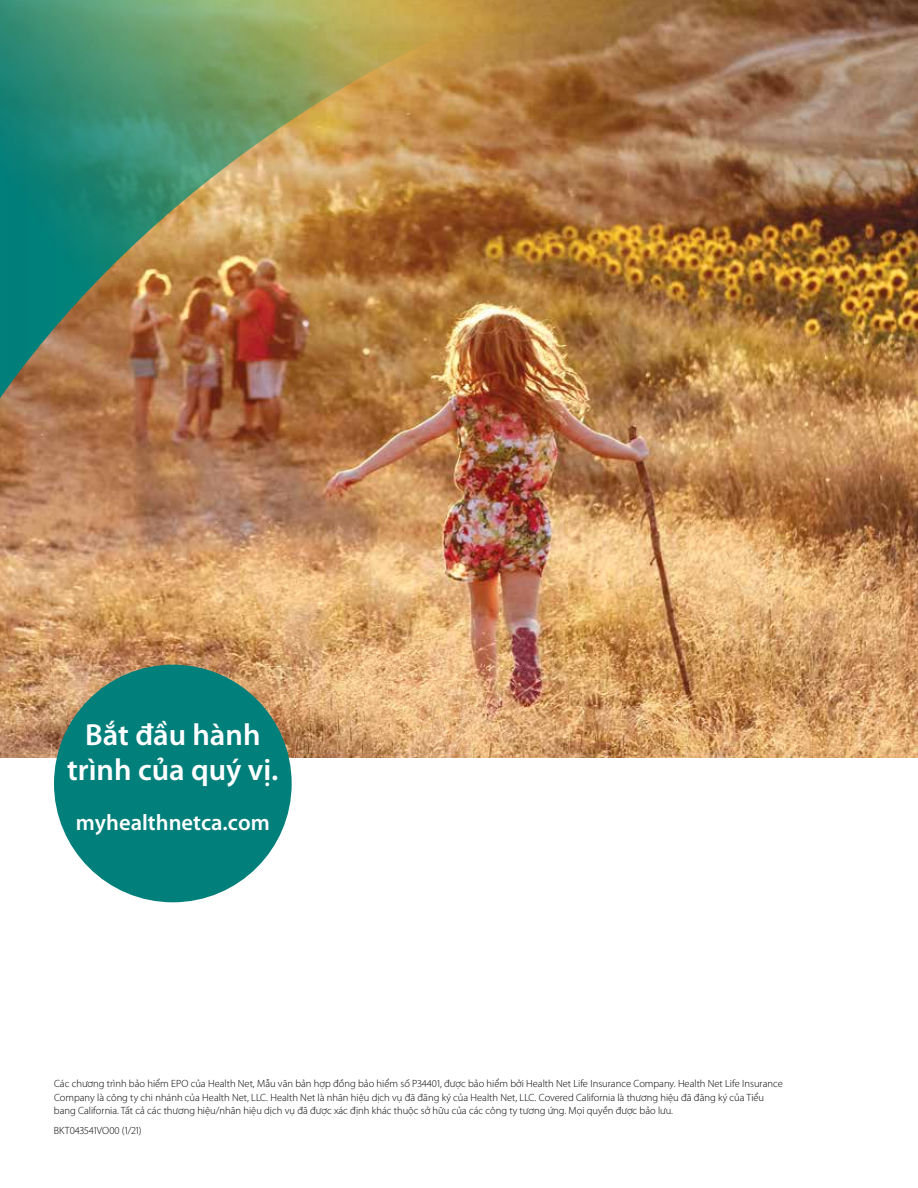
<style>
.page{position:relative;width:918px;height:1188px;background:#fff}
.page>*{position:absolute;margin:0;border:0;box-sizing:border-box;transform-origin:0 0}
.t1{font:600 30.6px/34.5px "Myriad Pro";color:#fff;text-align:center}
.t2{font:600 22.5px "Myriad Pro";color:#fff}
.t3{font:300 10.5px/13.5px "Myriad Pro";color:#000}
</style>
<div class="page">
<img style="left:0;top:0;width:918px;height:758px">
<img style="left:0;top:0;width:583px;height:425px">
<div style="left:54px;top:665px;width:238px;height:237px;background:#007f7b;border-radius:50%"></div>
<p class="t1" style="left:67px;top:717px;width:213px">Bắt đầu hành trình của quý vị.</p>
<p class="t2" style="left:76px;top:808px;width:195px">myhealthnetca.com</p>
<p class="t3" style="left:54px;top:1077px;width:730px">Các chương trình bảo hiểm EPO của Health Net, Mẫu văn bản hợp đồng bảo hiểm số P34401, được bảo hiểm bởi Health Net Life Insurance Company. Health Net Life Insurance<br>Company là công ty chi nhánh của Health Net, LLC. Health Net là nhãn hiệu dịch vụ đã đăng ký của Health Net, LLC. Covered California là thương hiệu đã đăng ký của Tiểu bang California. Tất cả các thương hiệu/nhãn hiệu dịch vụ đã được xác định khác thuộc sở hữu của các công ty tương ứng. Mọi quyền được bảo lưu.</p>
<p class="t3" style="left:54px;top:1123px;width:89px">BKT043541VO00 (1/21)</p>
</div>
